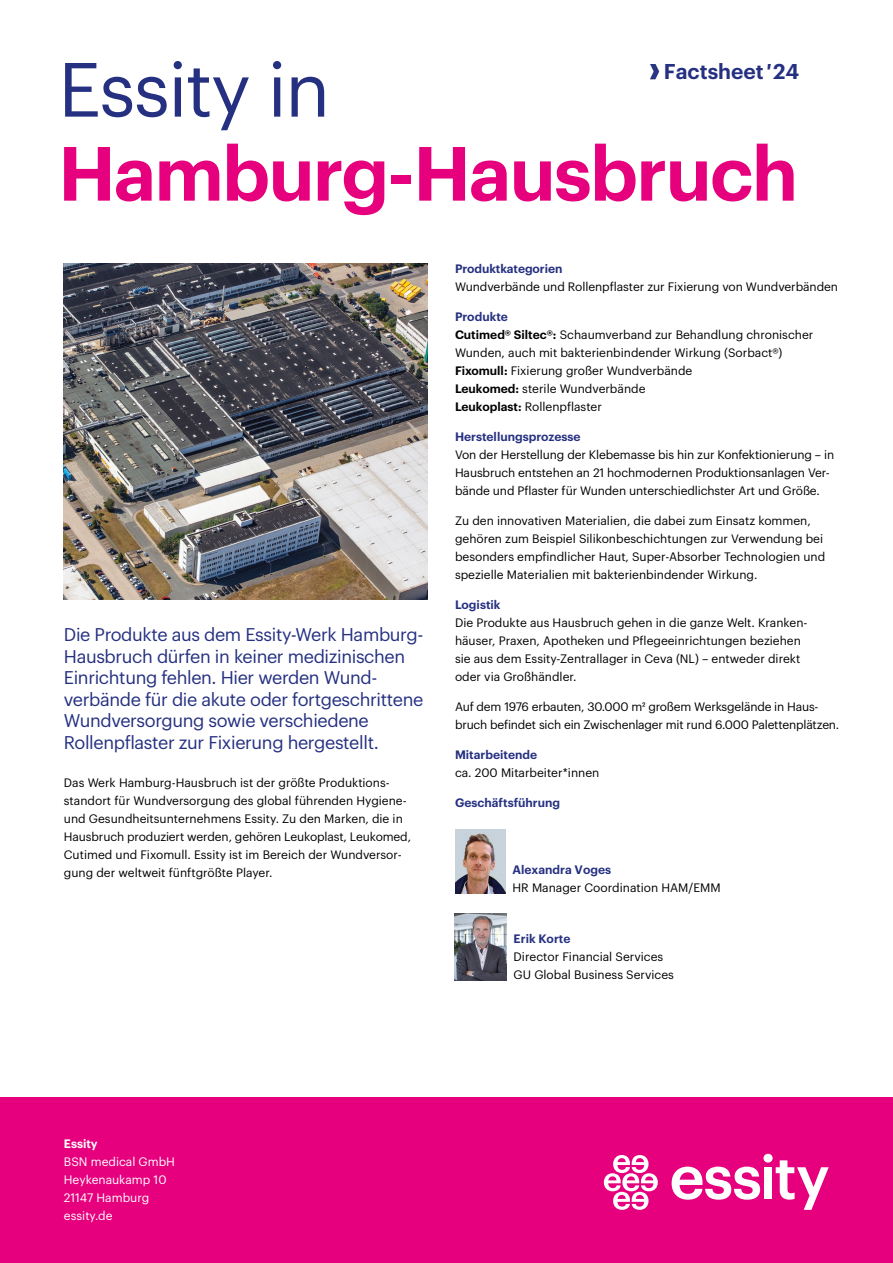
<style>
.page{position:relative;width:893px;height:1263px;background:#fff}
.page>*{position:absolute;margin:0;border:0;box-sizing:border-box;transform-origin:0 0}
.t1{font:600 75px "Graphik";letter-spacing:-.02em;color:#e6007d}
.t2{font:75px "Graphik";letter-spacing:-.02em;color:#253081}
.t3{font:600 21px "Graphik";color:#253081}
.Titel{font:18px/21.6px "Graphik";letter-spacing:-.02em;color:#253081}
.fliess{font:12px/18px "Graphik";color:#000}
.fliess-2{font:600 12px "Graphik";color:#253081}
.fliess-3{font:12px "Graphik";color:#fff}
.fliess-4{font:600 12px "Graphik";color:#fff}
.s1{font-weight:600}
</style>
<div class="page">
<img style="left:650px;top:64px;width:9px;height:15px">
<div style="left:0;top:1097px;width:893px;height:166px;background:#e6007d"></div>
<div style="left:764px;top:1167px;width:8px;height:32px;background:#fff"></div>
<div style="left:763px;top:1154px;width:10px;height:8px;background:#fff;border-radius:50%"></div>
<svg style="left:776px;top:1160px;width:53px;height:50px"></svg>
<svg style="left:672px;top:1166px;width:88px;height:34px"></svg>
<svg style="left:604px;top:1155px;width:54px;height:55px"></svg>
<img style="left:64px;top:264px;width:363px;height:335px">
<img style="left:454px;top:913px;width:52px;height:68px">
<img style="left:455px;top:829px;width:51px;height:65px">
<p class="t2" style="left:58px;top:33px;width:273px">Essity in</p>
<p class="t1" style="left:58px;top:116px;width:741px">Hamburg-Hausbruch</p>
<p class="t3" style="left:664px;top:60px;width:137px">Factsheet′24</p>
<p class="Titel" style="left:64px;top:622px;width:361px">Die Produkte aus dem Essity-Werk Hamburg-Hausbruch dürfen in keiner medizinischen Einrichtung fehlen. Hier werden Wund&shy;verbände für die akute oder fortgeschrittene Wundversorgung sowie verschiedene Rollenpflaster zur Fixierung hergestellt.</p>
<p class="fliess" style="left:64px;top:772px;width:349px">Das Werk Hamburg-Hausbruch ist der größte Produktions&shy;standort für Wundversorgung des global führenden Hygiene&shy;und Gesundheitsunternehmens Essity. Zu den Marken, die in Hausbruch produziert werden, gehören Leukoplast, Leukomed, Cutimed und Fixomull. Essity ist im Bereich der Wundversor&shy;gung der weltweit fünftgrößte Player.</p>
<p class="fliess-2" style="left:455px;top:260px;width:109px">Produktkategorien</p>
<p class="fliess" style="left:455px;top:277px;width:385px">Wundverbände und Rollenpflaster zur Fixierung von Wundverbänden</p>
<p class="fliess-2" style="left:455px;top:308px;width:54px">Produkte</p>
<p class="fliess" style="left:455px;top:325px;width:360px"><span class="s1">Cutimed® Siltec®:</span> Schaumverband zur Behandlung chronischer<br>Wunden, auch mit bakterienbindender Wirkung (Sorbact®)</p>
<p class="fliess" style="left:455px;top:361px;width:239px"><span class="s1">Fixomull:</span> Fixierung großer Wundverbände</p>
<p class="fliess" style="left:455px;top:379px;width:192px"><span class="s1">Leukomed:</span> sterile Wundverbände</p>
<p class="fliess" style="left:455px;top:397px;width:148px"><span class="s1">Leukoplast:</span> Rollenpflaster</p>
<p class="fliess-2" style="left:455px;top:428px;width:127px">Herstellungsprozesse</p>
<p class="fliess" style="left:455px;top:445px;width:381px">Von der Herstellung der Klebemasse bis hin zur Konfektionierung – in<br>Hausbruch entstehen an 21 hochmodernen Produktionsanlagen Ver&shy;bände und Pflaster für Wunden unterschiedlichster Art und Größe.</p>
<p class="fliess" style="left:455px;top:511px;width:372px">Zu den innovativen Materialien, die dabei zum Einsatz kommen, gehören zum Beispiel Silikonbeschichtungen zur Verwendung bei besonders empfindlicher Haut, Super-Absorber Technologien und spezielle Materialien mit bakterienbindender Wirkung.</p>
<p class="fliess-2" style="left:455px;top:596px;width:47px">Logistik</p>
<p class="fliess" style="left:455px;top:613px;width:354px">Die Produkte aus Hausbruch gehen in die ganze Welt. Kranken&shy;häuser, Praxen, Apotheken und Pflegeeinrichtungen beziehen sie aus dem Essity-Zentrallager in Ceva (NL) – entweder direkt oder via Großhändler.</p>
<p class="fliess" style="left:455px;top:697px;width:386px">Auf dem 1976 erbauten, 30.000 m² großem Werksgelände in Haus&shy;bruch befindet sich ein Zwischenlager mit rund 6.000 Palettenplätzen.</p>
<p class="fliess-2" style="left:455px;top:746px;width:84px">Mitarbeitende</p>
<p class="fliess" style="left:455px;top:763px;width:146px">ca. 200 Mitarbeiter*innen</p>
<p class="fliess-2" style="left:455px;top:794px;width:107px">Geschäftsführung</p>
<p class="fliess-2" style="left:513px;top:861px;width:100px">Alexandra Voges</p>
<p class="fliess" style="left:513px;top:878px;width:210px">HR Manager Coordination HAM/EMM</p>
<p class="fliess-2" style="left:514px;top:930px;width:58px">Erik Korte</p>
<p class="fliess" style="left:514px;top:947px;width:162px">Director Financial Services<br>GU Global Business Services</p>
<p class="fliess-4" style="left:64px;top:1134px;width:35px">Essity</p>
<p class="fliess-3" style="left:64px;top:1152px;width:113px">BSN medical GmbH</p>
<p class="fliess-3" style="left:64px;top:1170px;width:104px">Heykenaukamp 10</p>
<p class="fliess-3" style="left:64px;top:1188px;width:87px">21147 Hamburg</p>
<p class="fliess-3" style="left:64px;top:1206px;width:50px">essity.de</p>
</div>
